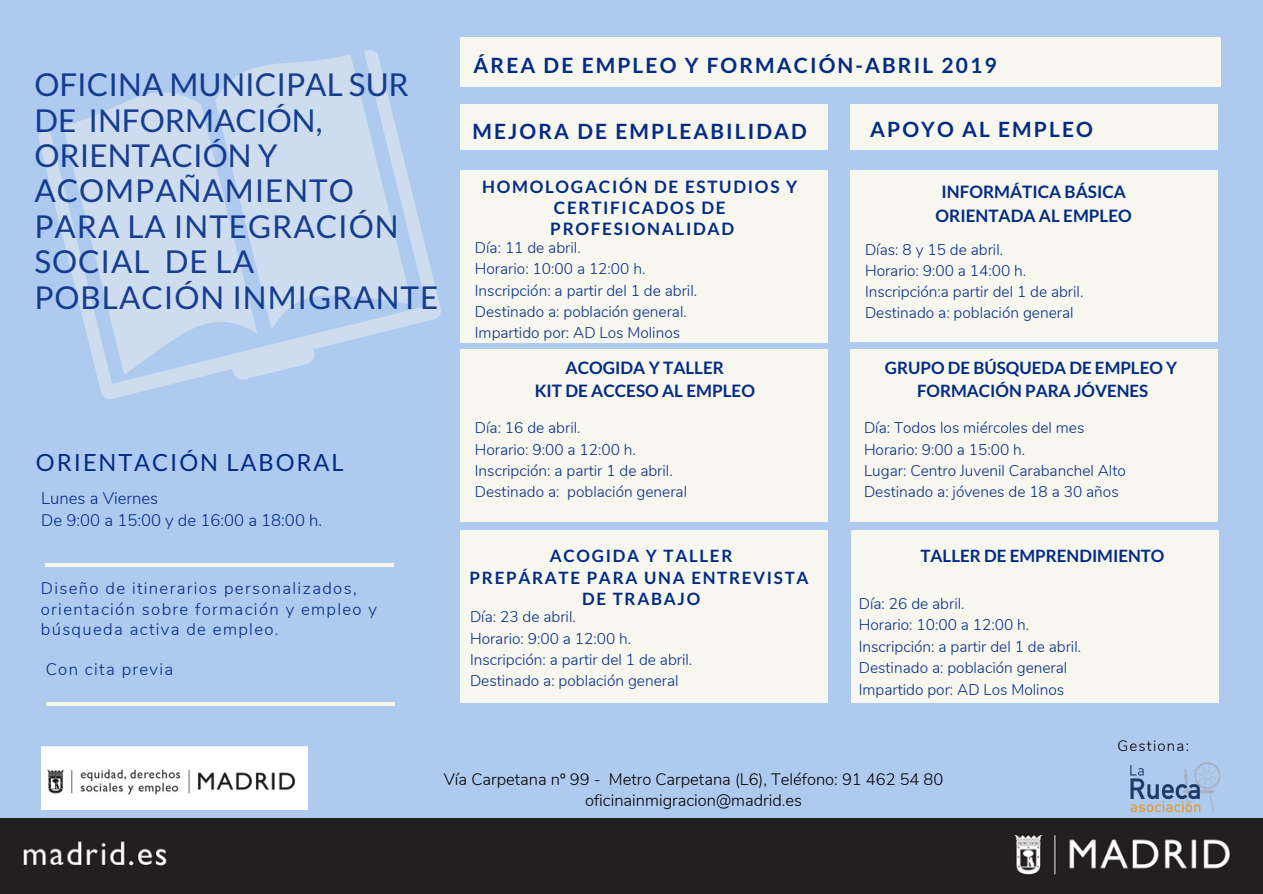
<style>
.page{position:relative;width:1263px;height:894px;background:#fff}
.page>*{position:absolute;margin:0;border:0;box-sizing:border-box;transform-origin:0 0}
.t1{font:31.5px/35.4px "Lato";letter-spacing:.03em;color:#032b84}
.t2{font:23.7px "Lato";letter-spacing:.08em;color:#032b84}
.t3{font:700 21px "Lato";letter-spacing:.1em;color:#032b84}
.t4{font:700 17.1px/23.5px "Lato";color:#032b84;text-align:center}
.t5{font:700 17.1px/21.3px "Lato";letter-spacing:.1em;color:#032b84;text-align:center}
.t6{font:700 16.95px/23.5px "Lato";color:#032b84;text-align:center}
.t7{font:700 16.95px/21.9px "Lato";letter-spacing:.1em;color:#032b84;text-align:center}
.t8{font:300 16.65px/20.2px "Nunito";letter-spacing:.08em;color:#032b84}
.t9{font:300 16.65px/22.5px "Nunito";color:#032b84}
.t10{font:300 16.5px/21.6px "Nunito";color:#000;text-align:center}
.t11{font:300 15.45px/21.1px "Nunito";color:#032b84}
.t12{font:300 15px "Nunito";letter-spacing:.08em;color:#000}
</style>
<div class="page">
<div style="left:0;top:0;width:1263px;height:893px;background:#aecaef"></div>
<div style="left:460px;top:171px;width:368px;height:172px;background:#f7f7f0"></div>
<div style="left:850px;top:171px;width:368px;height:171px;background:#f7f7f0"></div>
<div style="left:460px;top:349px;width:368px;height:172px;background:#f7f7f0"></div>
<div style="left:460px;top:37px;width:760px;height:50px;background:#f7f7f0"></div>
<div style="left:460px;top:104px;width:368px;height:45px;background:#f7f7f0"></div>
<div style="left:850px;top:104px;width:368px;height:45px;background:#f7f7f0"></div>
<svg style="left:39px;top:50px;width:402px;height:349px;fill:#cdddef"></svg>
<svg style="left:46px;top:563px;width:348px;height:3px"></svg>
<hr style="left:46px;top:702px;width:349px;height:4px;background:#f7f7f0">
<div style="left:850px;top:349px;width:368px;height:172px;background:#f7f7f0"></div>
<div style="left:460px;top:530px;width:368px;height:172px;background:#f7f7f0"></div>
<div style="left:851px;top:530px;width:367px;height:172px;background:#f7f7f0"></div>
<div style="left:1px;top:818px;width:1262px;height:74px;background:#231f20"></div>
<img style="left:41px;top:746px;width:267px;height:62px">
<img style="left:1130px;top:762px;width:91px;height:51px">
<h1 class="t1" style="left:34px;top:66px;width:405px">OFICINA MUNICIPAL SUR<br>DE INFORMACIÓN,<br>ORIENTACIÓN Y<br>ACOMPAÑAMIENTO<br>PARA LA INTEGRACIÓN<br>SOCIAL DE LA<br>POBLACIÓN INMIGRANTE</h1>
<h2 class="t2" style="left:36px;top:447px;width:309px">ORIENTACIÓN LABORAL</h2>
<p class="t9" style="left:41px;top:487px;width:282px">Lunes a Viernes<br>De 9:00 a 15:00 y de 16:00 a 18:00 h.</p>
<p class="t8" style="left:41px;top:578px;width:338px">Diseño de itinerarios personalizados, orientación sobre formación y empleo y búsqueda activa de empleo.</p>
<p class="t8" style="left:46px;top:658px;width:129px">Con cita previa</p>
<h3 class="t3" style="left:474px;top:53px;width:525px">ÁREA DE EMPLEO Y FORMACIÓN-ABRIL 2019</h3>
<h3 class="t3" style="left:473px;top:118px;width:336px">MEJORA DE EMPLEABILIDAD</h3>
<h3 class="t3" style="left:870px;top:116px;width:224px">APOYO AL EMPLEO</h3>
<p class="t5" style="left:482px;top:175px;width:317px">HOMOLOGACIÓN DE ESTUDIOS Y<br>CERTIFICADOS DE<br>PROFESIONALIDAD</p>
<p class="t4" style="left:936px;top:180px;width:198px">INFORMÁTICA BÁSICA<br>ORIENTADA AL EMPLEO</p>
<p class="t11" style="left:475px;top:237px;width:224px">Día: 11 de abril.<br>Horario: 10:00 a 12:00 h.<br>Inscripción: a partir del 1 de abril.<br>Destinado a: población general.<br>Impartido por: AD Los Molinos</p>
<p class="t11" style="left:865px;top:239px;width:220px">Días: 8 y 15 de abril.<br>Horario: 9:00 a 14:00 h.<br>Inscripción:a partir del 1 de abril.<br>Destinado a: población general</p>
<p class="t4" style="left:535px;top:355px;width:222px">ACOGIDA Y TALLER<br>KIT DE ACCESO AL EMPLEO</p>
<p class="t6" style="left:885px;top:355px;width:294px">GRUPO DE BÚSQUEDA DE EMPLEO Y<br>FORMACIÓN PARA JÓVENES</p>
<p class="t11" style="left:475px;top:417px;width:214px">Día: 16 de abril.<br>Horario: 9:00 a 12:00 h.<br>Inscripción: a partir 1 de abril.<br>Destinado a: población general</p>
<p class="t11" style="left:864px;top:417px;width:263px">Día: Todos los miércoles del mes<br>Horario: 9:00 a 15:00 h.<br>Lugar: Centro Juvenil Carabanchel Alto<br>Destinado a: jóvenes de 18 a 30 años</p>
<p class="t7" style="left:470px;top:544px;width:340px">ACOGIDA Y TALLER<br>PREPÁRATE PARA UNA ENTREVISTA<br>DE TRABAJO</p>
<p class="t11" style="left:470px;top:606px;width:224px">Día: 23 de abril.<br>Horario: 9:00 a 12:00 h.<br>Inscripción: a partir del 1 de abril.<br>Destinado a: población general</p>
<p class="t6" style="left:921px;top:543px;width:245px">TALLER DE EMPRENDIMIENTO</p>
<p class="t11" style="left:859px;top:593px;width:224px">Día: 26 de abril.<br>Horario: 10:00 a 12:00 h.<br>Inscripción: a partir del 1 de abril.<br>Destinado a: población general<br>Impartido por: AD Los Molinos</p>
<p class="t12" style="left:1118px;top:735px;width:73px">Gestiona:</p>
<p class="t10" style="left:444px;top:768px;width:501px">Vía Carpetana nº 99 - Metro Carpetana (L6), Teléfono: 91 462 54 80 oficinainmigracion@madrid.es</p>
</div>
